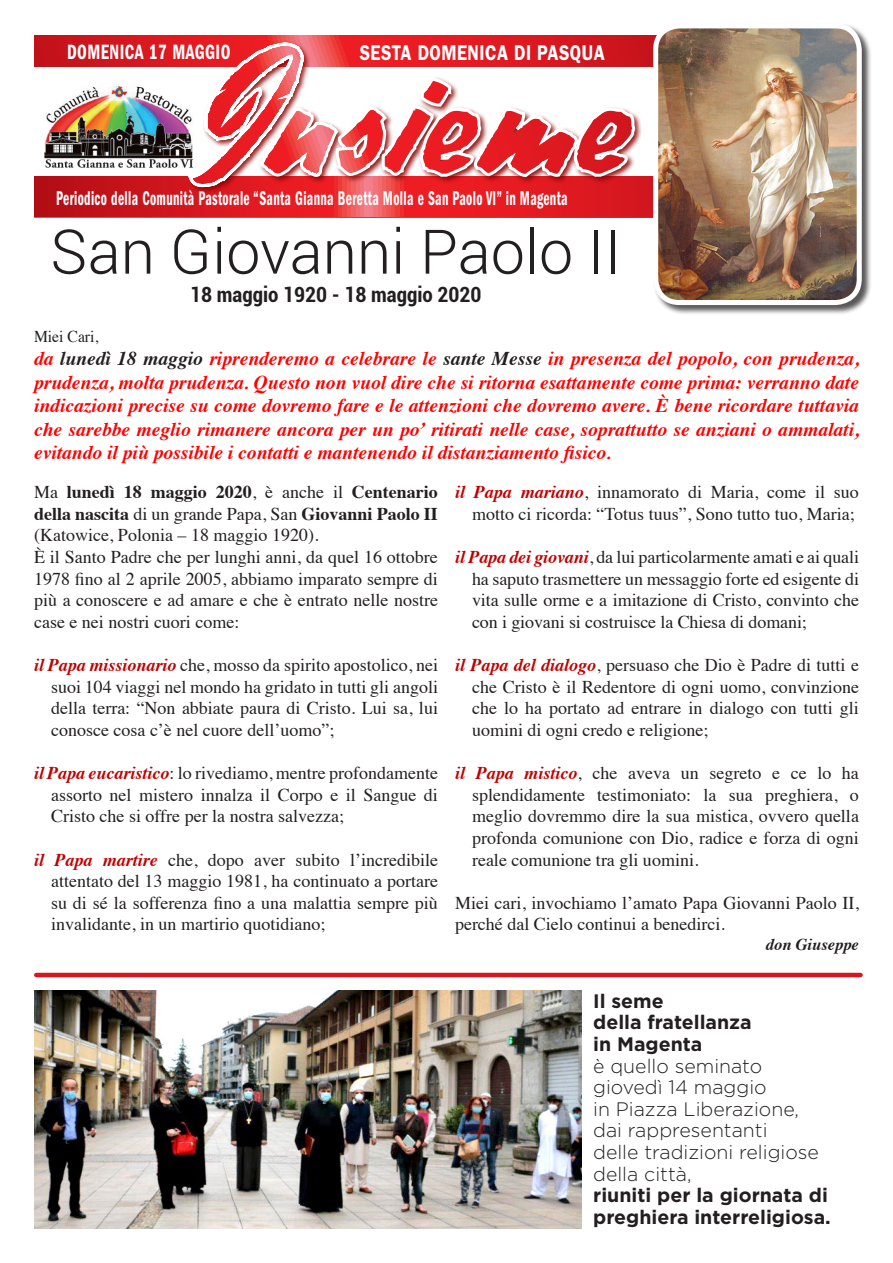
<style>
.page{position:relative;width:893px;height:1263px;background:#fff}
.page>*{position:absolute;margin:0;border:0;box-sizing:border-box;transform-origin:0 0}
.t1{font:300 61.5px "Roboto";color:#231f20}
.t2{font:600 21.45px "Franklin Gothic";letter-spacing:.025em;color:#fff;scale:.81 1}
.t3{font:21.45px "ITC Franklin Gothic Std Dm Cd";letter-spacing:.025em;color:#fff;scale:.81 1}
.t4{font:700 condensed 21px "Roboto";color:#231f20}
.t5{font:20.7px "ITC Franklin Gothic Std Dm Cd";letter-spacing:.025em;color:#fff;scale:.65 1}
.t6{font:italic 700 19.5px/23.4px "Times";color:#f00;text-align:justify}
.t7{font:300 19.5px/21.6px "Gotham";color:#231f20}
.t8{font:700 19.5px/21.6px "Gotham";color:#231f20}
.t9{font:18px/21.6px "Times";color:#231f20;text-align:justify}
.t10{font:italic 700 16.5px "Times";color:#231f20}
.t11{font:16.5px "Times";color:#231f20;scale:.95 1}
.s1{color:#231f20}
.s2{font-weight:700}
.s3{font-weight:700;font-style:italic;color:#c00000}
</style>
<div class="page">
<svg style="left:35px;top:177px;width:618px;height:40px;background:#c3121a"></svg>
<svg style="left:35px;top:36px;width:618px;height:30px;background:#ce141c"></svg>
<img style="left:39px;top:47px;width:147px;height:138px">
<svg style="left:186px;top:35px;width:451px;height:183px"></svg>
<div style="left:653px;top:23px;width:218px;height:292px;background:#231f20;opacity:.75"></div>
<img style="left:656px;top:26px;width:203px;height:277px">
<div style="left:653px;top:23px;width:209px;height:282px;border:5px solid #fff;border-radius:24px"></div>
<hr style="left:36px;top:973px;width:825px;height:4px;background:#d7171f">
<img style="left:34px;top:991px;width:547px;height:238px">
<p class="t3" style="left:67px;top:39px;width:203px">DOMENICA 17 MAGGIO</p>
<p class="t2" style="left:360px;top:40px;width:304px">SESTA DOMENICA DI PASQUA</p>
<p class="t5" style="left:56px;top:187px;width:789px">Periodico della Comunità Pastorale “Santa Gianna Beretta Molla e San Paolo VI” in Magenta</p>
<h1 class="t1" style="left:50px;top:209px;width:572px">San Giovanni Paolo II</h1>
<p class="t4" style="left:190px;top:280px;width:293px">18 maggio 1920 - 18 maggio 2020</p>
<p class="t11" style="left:34px;top:321px;width:69px">Miei Cari,</p>
<p class="t6" style="left:34px;top:345px;width:826px">da <span class="s1">lunedì 18 maggio</span> riprenderemo a celebrare le <span class="s1">sante Messe</span> in presenza del popolo, con prudenza, prudenza, molta prudenza. Questo non vuol dire che si ritorna esattamente come prima: verranno date indicazioni precise su come dovremo fare e le attenzioni che dovremo avere. È bene ricordare tuttavia che sarebbe meglio rimanere ancora per un po’ ritirati nelle case, soprattutto se anziani o ammalati, evitando il più possibile i contatti e mantenendo il distanziamento fisico.</p>
<p class="t9" style="left:34px;top:480px;width:405px;text-align:left">Ma <span class="s2">lunedì 18 maggio 2020</span>, è anche il <span class="s2">Centenario della nascita</span> di un grande Papa, San <span class="s2">Giovanni Paolo II </span>(Katowice, Polonia – 18 maggio 1920).<br>È il Santo Padre che per lunghi anni, da quel 16 ottobre 1978 fino al 2 aprile 2005, abbiamo imparato sempre di più a conoscere e ad amare e che è entrato nelle nostre case e nei nostri cuori come:</p>
<p class="t9" style="left:51px;top:653px;width:388px;text-indent:-17px"><span class="s3">il Papa missionario</span> che, mosso da spirito apostolico, nei suoi 104 viaggi nel mondo ha gridato in tutti gli angoli della terra: “Non abbiate paura di Cristo. Lui sa, lui conosce cosa c’è nel cuore dell’uomo”;</p>
<p class="t9" style="left:51px;top:761px;width:388px;text-indent:-17px"><span class="s3">il Papa eucaristico</span>: lo rivediamo, mentre profondamente assorto nel mistero innalza il Corpo e il Sangue di Cristo che si offre per la nostra salvezza;</p>
<p class="t9" style="left:51px;top:847px;width:388px;text-indent:-17px"><span class="s3">il Papa martire</span> che, dopo aver subito l’incredibile attentato del 13 maggio 1981, ha continuato a portare su di sé la sofferenza fino a una malattia sempre più invalidante, in un martirio quotidiano;</p>
<p class="t9" style="left:455px;top:480px;width:405px;text-align:right"><span class="s3">il Papa mariano</span>, innamorato di Maria, come il suo motto ci ricorda: “Totus tuus”, Sono tutto tuo, Maria;</p>
<p class="t9" style="left:472px;top:545px;width:388px;text-indent:-17px"><span class="s3">il Papa dei giovani</span>, da lui particolarmente amati e ai quali ha saputo trasmettere un messaggio forte ed esigente di vita sulle orme e a imitazione di Cristo, convinto che con i giovani si costruisce la Chiesa di domani;</p>
<p class="t9" style="left:472px;top:653px;width:388px;text-indent:-17px"><span class="s3">il Papa del dialogo</span>, persuaso che Dio è Padre di tutti e che Cristo è il Redentore di ogni uomo, convinzione che lo ha portato ad entrare in dialogo con tutti gli uomini di ogni credo e religione;</p>
<p class="t9" style="left:472px;top:761px;width:388px;text-indent:-17px"><span class="s3">il Papa mistico</span>, che aveva un segreto e ce lo ha splendidamente testimoniato: la sua preghiera, o meglio dovremmo dire la sua mistica, ovvero quella profonda comunione con Dio, radice e forza di ogni reale comunione tra gli uomini.</p>
<p class="t9" style="left:455px;top:890px;width:405px">Miei cari, invochiamo l’amato Papa Giovanni Paolo II, perché dal Cielo continui a benedirci.</p>
<p class="t10" style="left:766px;top:929px;width:95px">don Giuseppe</p>
<p class="t8" style="left:593px;top:990px;width:160px">Il seme<br>della fratellanza in Magenta</p>
<p class="t7" style="left:593px;top:1054px;width:227px">è quello seminato giovedì 14 maggio<br>in Piazza Liberazione, dai rappresentanti<br>delle tradizioni religiose della città,</p>
<p class="t8" style="left:593px;top:1184px;width:239px">riuniti per la giornata di preghiera interreligiosa.</p>
</div>
